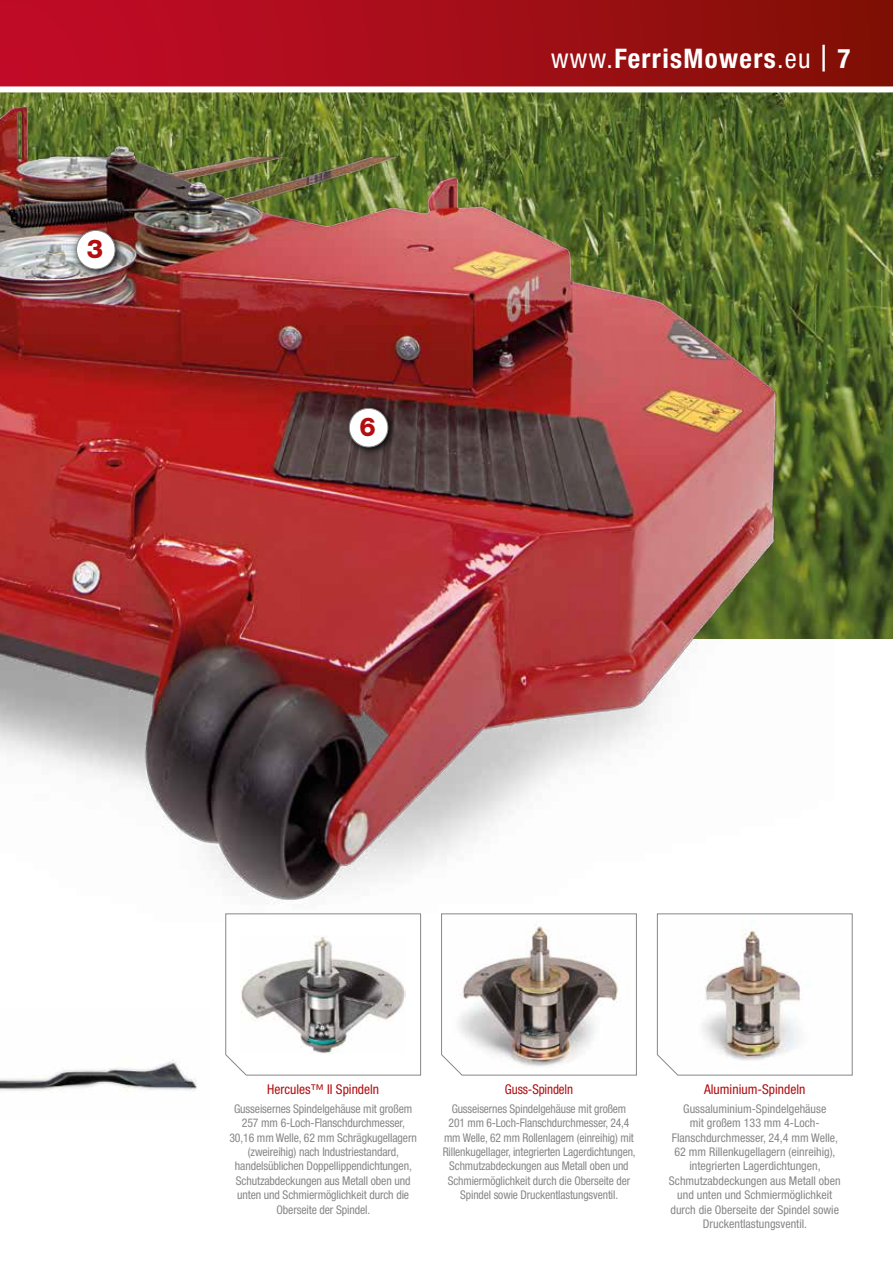
<style>
.page{position:relative;width:893px;height:1263px;background:#fff}
.page>*{position:absolute;margin:0;border:0;box-sizing:border-box;transform-origin:0 0}
.t1{font:700 condensed 27px "Helvetica Neue LT Std";letter-spacing:.05em;color:#fff}
.t2{font:800 25.95px "Helvetica Neue LT Std";color:#b20e10}
.t3{font:condensed 13.5px "Helvetica Neue LT Std";color:#b20e10}
.t4{font:condensed 13.5px "Helvetica Neue LT Std";color:#b20e10;scale:.96 1}
.t5{font:condensed 12px/14.4px "Helvetica Neue LT Std";letter-spacing:-.01em;color:#878787;text-align:center}
.t6{font:condensed 12px/14.4px "Helvetica Neue LT Std";letter-spacing:-.01em;color:#878787;text-align:center;scale:.96 1}
.s1{font-weight:400}
.s2{font-weight:400;font-size:36px}
</style>
<div class="page">
<img style="left:0;top:1059px;width:197px;height:34px">
<img style="left:835px;top:190px;width:58px;height:449px">
<img style="left:0;top:190px;width:835px;height:779px">
<svg style="left:657px;top:913px;width:196px;height:163px"></svg>
<svg style="left:441px;top:913px;width:196px;height:163px"></svg>
<svg style="left:225px;top:913px;width:196px;height:163px"></svg>
<img style="left:71px;top:225px;width:54px;height:54px">
<div style="left:76px;top:230px;width:39px;height:39px;background:#fff;border-radius:50%"></div>
<div style="left:76px;top:230px;width:39px;height:39px;border:1px solid #878787;border-radius:50%"></div>
<svg style="left:344px;top:403px;width:54px;height:54px;background:#453434"></svg>
<div style="left:349px;top:408px;width:39px;height:39px;background:#fff;border-radius:50%"></div>
<div style="left:349px;top:408px;width:39px;height:39px;border:1px solid #878787;border-radius:50%"></div>
<div style="left:0;top:0;width:893px;height:90px;background:linear-gradient(to right,#c70b2a,#821006)"></div>
<img style="left:0;top:83px;width:893px;height:107px">
<h2 class="t2" style="left:87px;top:233px;width:18px">3</h2>
<h2 class="t2" style="left:359px;top:411px;width:18px">6</h2>
<h1 class="t1" style="left:551px;top:42px;width:301px"><span class="s1">www.</span>FerrisMowers<span class="s1">.eu</span> <span class="s2">|</span> 7</h1>
<p class="t3" style="left:267px;top:1081px;width:114px">Hercules™ II Spindeln</p>
<p class="t5" style="left:229px;top:1101px;width:189px">Gusseisernes Spindelgehäuse mit großem 257 mm 6-Loch-Flanschdurchmesser, 30,16 mm Welle, 62 mm Schrägkugellagern (zweireihig) nach Industriestandard, handelsüblichen Doppellippendichtungen, Schutzabdeckungen aus Metall oben und unten und Schmiermöglichkeit durch die Oberseite der Spindel.</p>
<p class="t4" style="left:505px;top:1081px;width:72px">Guss-Spindeln</p>
<p class="t6" style="left:443px;top:1101px;width:203px">Gusseisernes Spindelgehäuse mit großem 201 mm 6-Loch-Flanschdurchmesser, 24,4 mm Welle, 62 mm Rollenlagern (einreihig) mit Rillenkugellager, integrierten Lagerdichtungen, Schmutzabdeckungen aus Metall oben und Schmiermöglichkeit durch die Oberseite der Spindel sowie Druckentlastungsventil.</p>
<p class="t3" style="left:704px;top:1081px;width:103px">Aluminium-Spindeln</p>
<p class="t5" style="left:669px;top:1101px;width:173px">Gussaluminium-Spindelgehäuse<br>mit großem 133 mm 4-Loch-Flanschdurchmesser, 24,4 mm Welle, 62 mm Rillenkugellagern (einreihig), integrierten Lagerdichtungen, Schmutzabdeckungen aus Metall oben und unten und Schmiermöglichkeit durch die Oberseite der Spindel sowie Druckentlastungsventil.</p>
</div>
